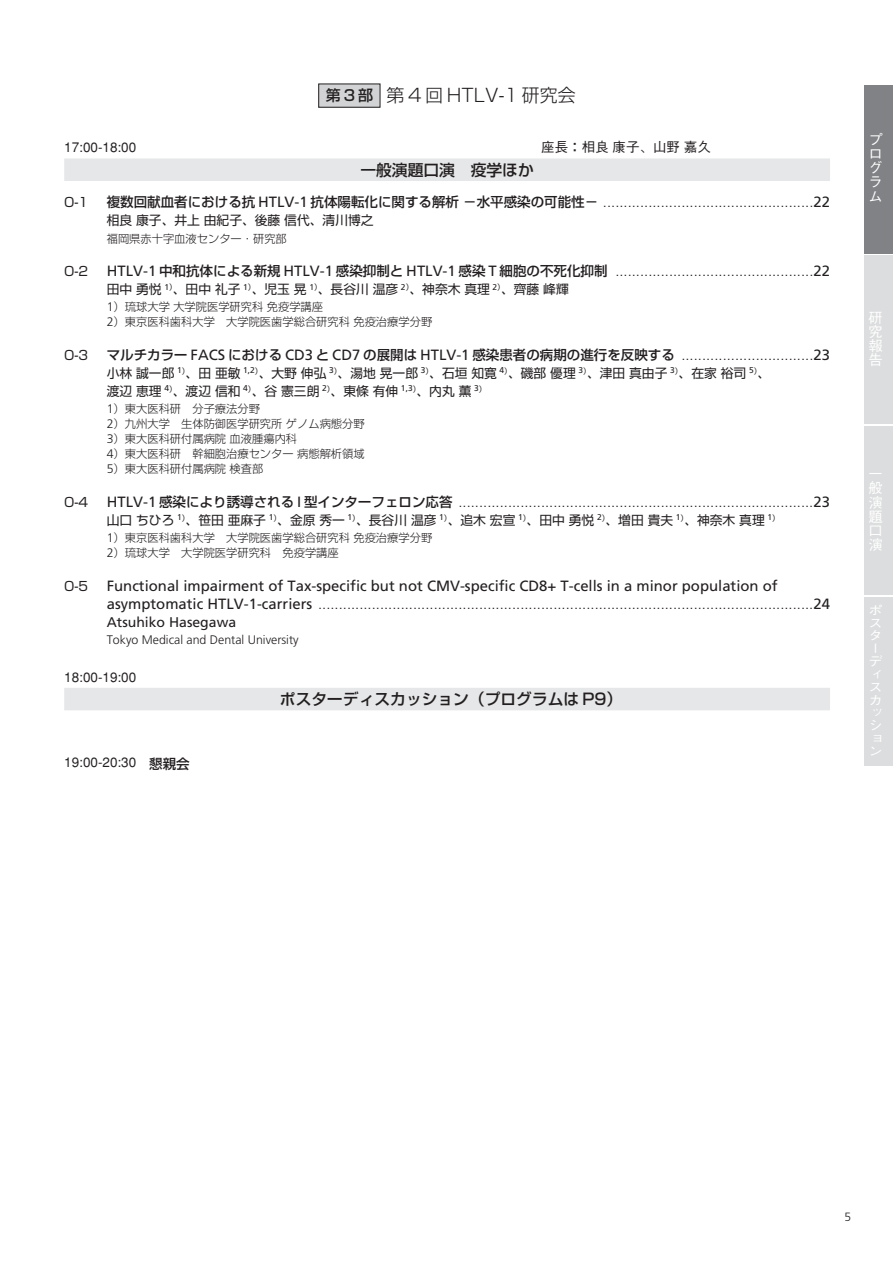
<style>
.page{position:relative;width:893px;height:1262px;background:#fff}
.page>*{position:absolute;margin:0;border:0;box-sizing:border-box;transform-origin:0 0}
.t1{font:300 18px "Shin Go";color:#231f20}
.t2{font:500 15.75px "Shin Go";color:#231f20}
.t3{font:500 15px "Shin Go";color:#231f20}
.t4{font:300 14.85px/18px "Frutiger";color:#231f20}
.t5{font:500 14.25px/14.2px "Gothic BBB";color:#fff;text-align:justify}
.t6{font:14.1px "Frutiger";color:#231f20}
.t7{font:500 13.5px "Gothic BBB";color:#231f20}
.t8{font:500 12.9px/12.9px "Gothic BBB";color:#fff;text-align:justify;scale:1.11 1}
.t9{font:12.75px/18px "Shin Go";color:#231f20}
.t10{font:300 12.3px "Frutiger";color:#231f20}
.t11{font:300 12px "Frutiger";color:#231f20}
.t12{font:300 11.25px/15px "Shin Go";color:#231f20}
.s1{font-family:"Shin Go";font-weight:500;font-size:13.5px}
.s2{font-weight:400}
.s3{font-family:"Shin Go";font-weight:400;font-size:12.75px}
.s4{font-family:"Frutiger";font-size:12.3px}
.s5{font-family:"Shin Go"}
</style>
<div class="page">
<div style="left:64px;top:158px;width:766px;height:23px;background:#e6e7e8"></div>
<div style="left:64px;top:688px;width:766px;height:22px;background:#e6e7e8"></div>
<div style="left:319px;top:84px;width:61px;height:23px;background:#d1d3d4"></div>
<div style="left:318px;top:84px;width:62px;height:24px;border:1px solid #231f20"></div>
<div style="left:864px;top:85px;width:28px;height:168px;background:#808285"></div>
<div style="left:864px;top:256px;width:28px;height:168px;background:#dcddde"></div>
<div style="left:864px;top:427px;width:28px;height:168px;background:#dcddde"></div>
<div style="left:864px;top:597px;width:28px;height:168px;background:#dcddde"></div>
<p class="t3" style="left:325px;top:90px;width:49px">第3部</p>
<p class="t1" style="left:386px;top:88px;width:191px">第 4 回 HTLV-1 研究会</p>
<p class="t7" style="left:64px;top:142px;width:74px">17:00-18:00</p>
<p class="t7" style="left:541px;top:142px;width:171px">座長：相良康子、山野嘉久</p>
<p class="t2" style="left:360px;top:164px;width:175px">一般演題口演　疫学ほか</p>
<p class="t9" style="left:64px;top:195px;width:26px">O-1</p>
<p class="t4" style="left:107px;top:194px;width:724px"><span class="s1">複数回献血者における抗</span> <span class="s2">HTLV-1</span> <span class="s1">抗体陽転化に関する解析－水平感染の可能性－</span> ...................................................<span class="s2">22</span></p>
<p class="t9" style="left:107px;top:213px;width:268px">相良康子、井上由紀子、後藤信代、清川博之</p>
<p class="t12" style="left:107px;top:232px;width:181px">福岡県赤十字血液センター・研究部</p>
<p class="t4" style="left:64px;top:263px;width:767px"><span class="s3">O-2</span> <span class="s2">HTLV-1</span> <span class="s1">中和抗体による新規</span> <span class="s2">HTLV-1</span> <span class="s1">感染抑制と</span> <span class="s2">HTLV-1</span> <span class="s1">感染</span> <span class="s2">T</span> <span class="s1">細胞の不死化抑制</span> ................................................<span class="s2">22</span></p>
<p class="t9" style="left:107px;top:282px;width:463px">田中勇悦 <sup>1</sup><sup>）</sup>、田中礼子 <sup>1</sup><sup>）</sup>、児玉晃 <sup>1</sup><sup>）</sup>、長谷川温彦 <sup>2</sup><sup>）</sup>、神奈木真理 <sup>2</sup><sup>）</sup>、齊藤峰輝</p>
<p class="t12" style="left:107px;top:301px;width:327px"><span class="s4">1</span>）琉球大学大学院医学研究科免疫学講座<br><span class="s4">2</span>）東京医科歯科大学　大学院医歯学総合研究科免疫治療学分野</p>
<p class="t9" style="left:64px;top:347px;width:26px">O-3</p>
<p class="t4" style="left:107px;top:347px;width:724px"><span class="s1">マルチカラー</span> <span class="s2">FACS</span> <span class="s1">における</span> <span class="s2">CD3</span> <span class="s1">と</span> <span class="s2">CD7</span> <span class="s1">の展開は</span> <span class="s2">HTLV-1</span> <span class="s1">感染患者の病期の進行を反映する</span> ................................<span class="s2">23</span></p>
<p class="t9" style="left:107px;top:365px;width:665px">小林誠一郎 <sup>1</sup><sup>）</sup>、田亜敏 <sup>1,2</sup><sup>）</sup>、大野伸弘 <sup>3</sup><sup>）</sup>、湯地晃一郎 <sup>3</sup><sup>）</sup>、石垣知寛 <sup>4</sup><sup>）</sup>、磯部優理 <sup>3</sup><sup>）</sup>、津田真由子 <sup>3</sup><sup>）</sup>、在家裕司 <sup>5</sup><sup>）</sup>、渡辺恵理 <sup>4</sup><sup>）</sup>、渡辺信和 <sup>4</sup><sup>）</sup>、谷憲三朗 <sup>2</sup><sup>）</sup>、東條有伸 <sup>1,3</sup><sup>）</sup>、内丸薫 <sup>3</sup><sup>）</sup></p>
<p class="t12" style="left:107px;top:403px;width:259px"><span class="s4">1</span>）東大医科研　分子療法分野<br><span class="s4">2</span>）九州大学　生体防御医学研究所ゲノム病態分野<br><span class="s4">3</span>）東大医科研付属病院血液腫瘍内科<br><span class="s4">4</span>）東大医科研　幹細胞治療センター病態解析領域<br><span class="s4">5</span>）東大医科研付属病院検査部</p>
<p class="t4" style="left:64px;top:494px;width:767px"><span class="s3">O-4</span> <span class="s2">HTLV-1</span> <span class="s1">感染により誘導される</span> <span class="s2">I</span> <span class="s1">型インターフェロン応答</span> ......................................................................................<span class="s2">23</span></p>
<p class="t9" style="left:107px;top:512px;width:674px">山口ちひろ <sup>1</sup><sup>）</sup>、笹田亜麻子 <sup>1</sup><sup>）</sup>、金原秀一 <sup>1</sup><sup>）</sup>、長谷川温彦 <sup>1</sup><sup>）</sup>、追木宏宣 <sup>1</sup><sup>）</sup>、田中勇悦 <sup>2</sup><sup>）</sup>、増田貴夫 <sup>1</sup><sup>）</sup>、神奈木真理 <sup>1</sup><sup>）</sup></p>
<p class="t12" style="left:107px;top:532px;width:327px"><span class="s4">1</span>）東京医科歯科大学　大学院医歯学総合研究科免疫治療学分野<br><span class="s4">2</span>）琉球大学　大学院医学研究科　免疫学講座</p>
<p class="t4" style="left:107px;top:577px;width:724px;text-indent:-43px"><span class="s3">O-5</span> <span class="s2">Functional impairment of Tax-specific but not CMV-specific CD8+ T-cells in a minor population of asymptomatic HTLV-1-carriers</span> ........................................................................................................................<span class="s2">24</span></p>
<p class="t6" style="left:107px;top:616px;width:131px">Atsuhiko Hasegawa</p>
<p class="t10" style="left:107px;top:634px;width:193px">Tokyo Medical and Dental University</p>
<p class="t7" style="left:64px;top:671px;width:74px">18:00-19:00</p>
<p class="t2" style="left:280px;top:693px;width:344px">ポスターディスカッション（プログラムは P9）</p>
<p class="t7" style="left:64px;top:756px;width:127px">19:00-20:30 <span class="s5">懇親会</span></p>
<p class="t5" style="left:868px;top:134px;width:16px">プログラム</p>
<p class="t5" style="left:868px;top:312px;width:16px">研究報告</p>
<p class="t5" style="left:868px;top:468px;width:16px">一般演題口演</p>
<p class="t8" style="left:868px;top:605px;width:14px">ポスターディスカッション</p>
<p class="t11" style="left:844px;top:1212px;width:8px">5</p>
</div>
